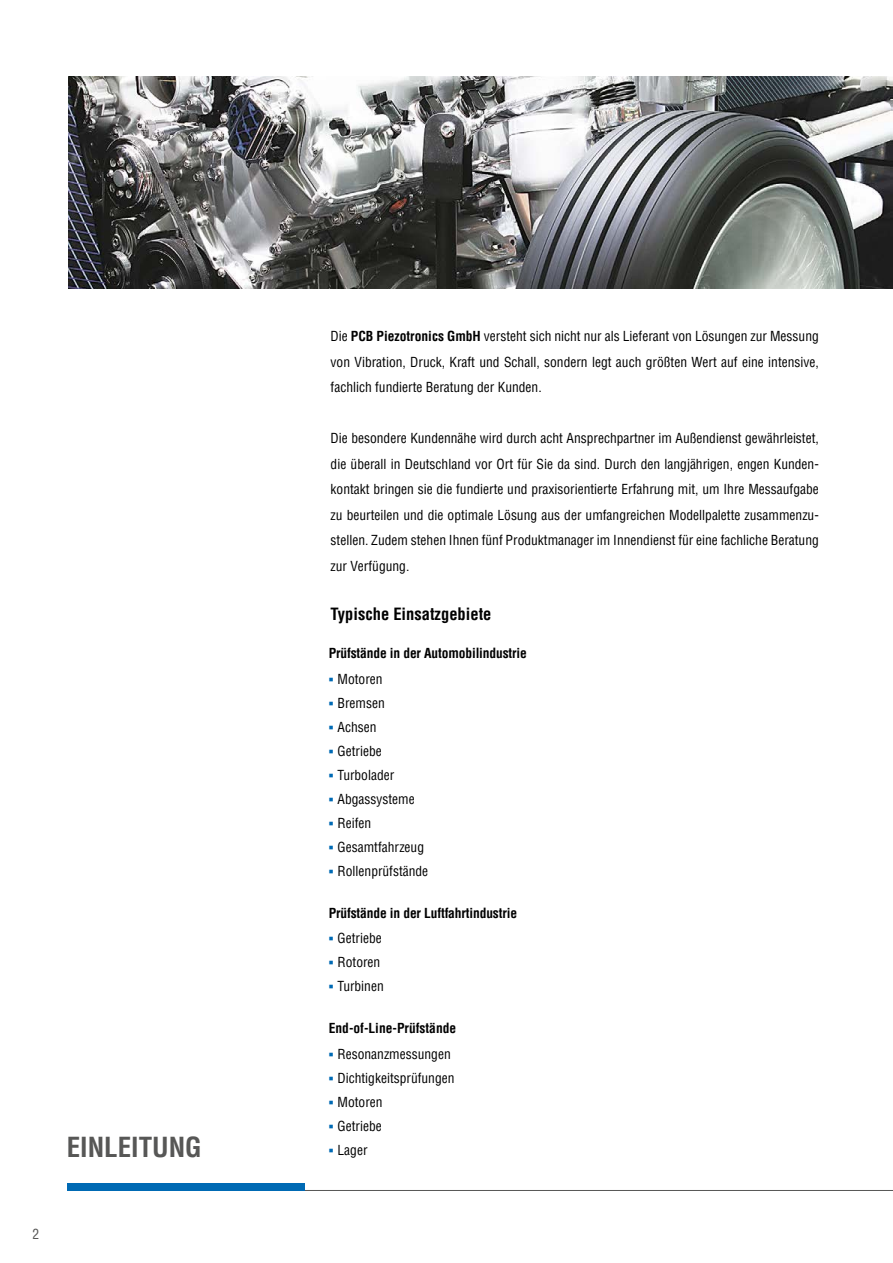
<style>
.page{position:relative;width:893px;height:1263px;background:#fff}
.page>*{position:absolute;margin:0;border:0;box-sizing:border-box;transform-origin:0 0}
.t1{font:700 condensed 27px "Helvetica LT Pro";color:#575756}
.t2{font:700 condensed 16.5px "Helvetica LT Pro";color:#000}
.t3{font:condensed 13.5px/25.5px "Helvetica LT Pro";color:#000;text-align:justify}
.t4{font:700 condensed 13.5px "Helvetica LT Pro";letter-spacing:-.01em;color:#000}
.t5{font:condensed 13.5px "Helvetica LT Pro";color:#575756}
.s1{font-weight:700}
.s2{font-family:"Arial";font-weight:700;font-stretch:normal;color:#006ab4}
</style>
<div class="page">
<hr style="left:72px;top:1190px;width:821px;height:1px;background:#575756">
<div style="left:68px;top:1183px;width:237px;height:8px;background:#006ab4"></div>
<img style="left:69px;top:77px;width:824px;height:212px">
<p class="t5" style="left:32px;top:1225px;width:8px">2</p>
<h1 class="t1" style="left:67px;top:1129px;width:137px">EINLEITUNG</h1>
<p class="t3" style="left:331px;top:324px;width:490px">Die <span class="s1">PCB Piezotronics GmbH</span> versteht sich nicht nur als Lieferant von Lösungen zur Messung von Vibration, Druck, Kraft und Schall, sondern legt auch größten Wert auf eine intensive, fachlich fundierte Beratung der Kunden.</p>
<p class="t3" style="left:331px;top:426px;width:490px">Die besondere Kundennähe wird durch acht Ansprechpartner im Außendienst gewährleistet, die überall in Deutschland vor Ort für Sie da sind. Durch den langjährigen, engen Kunden&shy;kontakt bringen sie die fundierte und praxisorientierte Erfahrung mit, um Ihre Messaufgabe zu beurteilen und die optimale Lösung aus der umfangreichen Modellpalette zusammenzu&shy;stellen. Zudem stehen Ihnen fünf Produktmanager im Innendienst für eine fachliche Beratung zur Verfügung.</p>
<p class="t2" style="left:331px;top:603px;width:162px">Typische Einsatzgebiete</p>
<p class="t4" style="left:329px;top:644px;width:200px">Prüfstände in der Automobilindustrie</p>
<p class="t3" style="left:329px;top:666px;width:55px"><span class="s2">▪</span> Motoren</p>
<p class="t3" style="left:329px;top:690px;width:58px"><span class="s2">▪</span> Bremsen</p>
<p class="t3" style="left:329px;top:714px;width:49px"><span class="s2">▪</span> Achsen</p>
<p class="t3" style="left:329px;top:738px;width:55px"><span class="s2">▪</span> Getriebe</p>
<p class="t3" style="left:329px;top:762px;width:67px"><span class="s2">▪</span> Turbolader</p>
<p class="t3" style="left:329px;top:786px;width:88px"><span class="s2">▪</span> Abgassysteme</p>
<p class="t3" style="left:329px;top:810px;width:44px"><span class="s2">▪</span> Reifen</p>
<p class="t3" style="left:329px;top:834px;width:97px"><span class="s2">▪</span> Gesamtfahrzeug</p>
<p class="t3" style="left:329px;top:858px;width:101px"><span class="s2">▪</span> Rollenprüfstände</p>
<p class="t4" style="left:329px;top:904px;width:190px">Prüfstände in der Luftfahrtindustrie</p>
<p class="t3" style="left:329px;top:926px;width:55px"><span class="s2">▪</span> Getriebe</p>
<p class="t3" style="left:329px;top:950px;width:53px"><span class="s2">▪</span> Rotoren</p>
<p class="t3" style="left:329px;top:974px;width:57px"><span class="s2">▪</span> Turbinen</p>
<p class="t4" style="left:329px;top:1019px;width:129px">End-of-Line-Prüfstände</p>
<p class="t3" style="left:329px;top:1041px;width:124px"><span class="s2">▪</span> Resonanzmessungen</p>
<p class="t3" style="left:329px;top:1065px;width:127px"><span class="s2">▪</span> Dichtigkeitsprüfungen</p>
<p class="t3" style="left:329px;top:1089px;width:55px"><span class="s2">▪</span> Motoren</p>
<p class="t3" style="left:329px;top:1113px;width:55px"><span class="s2">▪</span> Getriebe</p>
<p class="t3" style="left:329px;top:1137px;width:40px"><span class="s2">▪</span> Lager</p>
</div>
